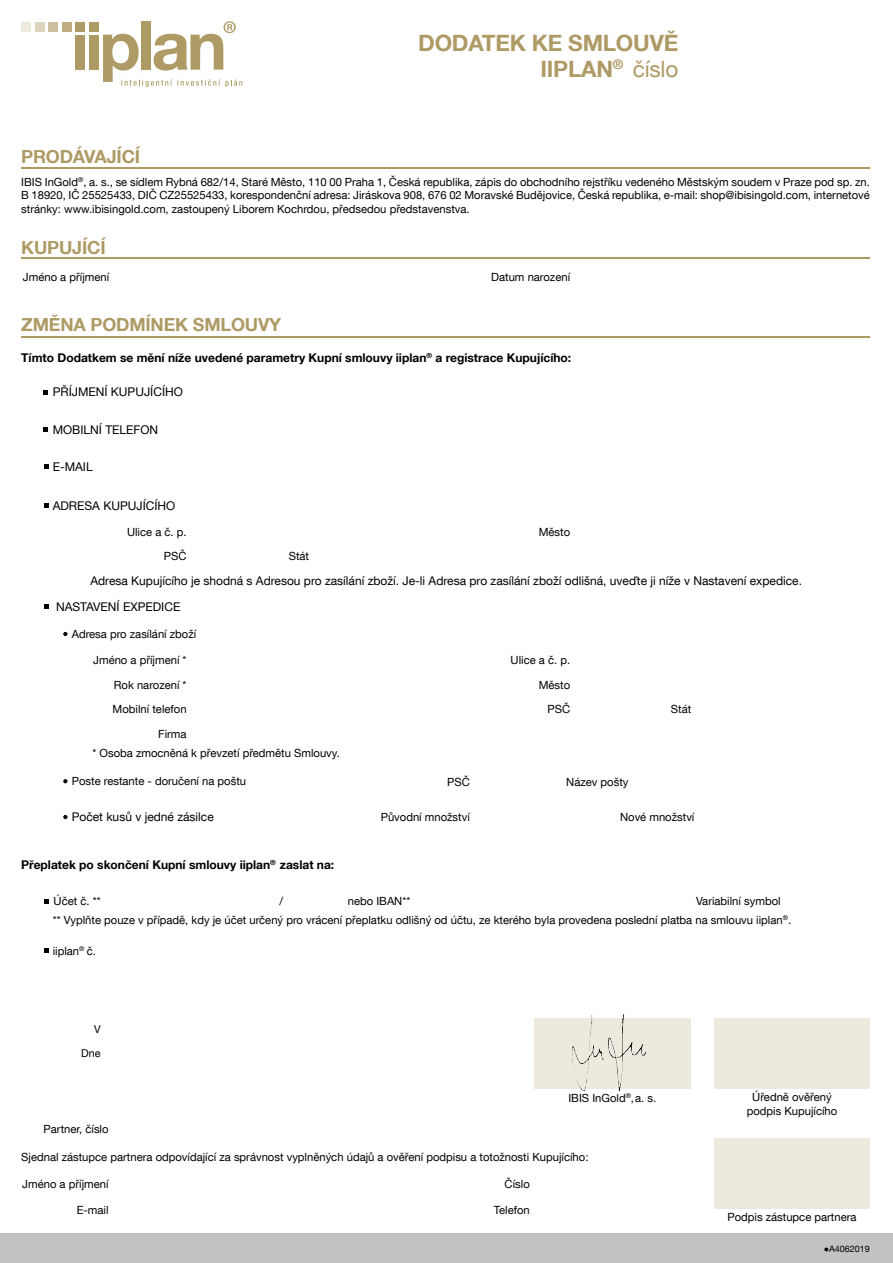
<style>
.page{position:relative;width:893px;height:1263px;background:#fff}
.page>*{position:absolute;margin:0;border:0;box-sizing:border-box;transform-origin:0 0}
.t1{font:700 22.5px "Helvetica Neue LT Com";letter-spacing:-.01em;color:#ae9a64}
.t2{font:700 18px "Helvetica Neue LT Com";letter-spacing:-.01em;color:#ae9a64}
.t3{font:12px "Helvetica Neue LT Com";color:#000}
.t4{font:700 12px "Helvetica Neue LT Com";color:#000}
.t5{font:11.25px/24.6px "Helvetica Neue LT Com";color:#000;text-align:right}
.t6{font:10.8px "Helvetica Neue LT Com";color:#000}
.t7{font:9px "Helvetica Neue LT Com";color:#000}
.s1{font-weight:400}
.s2{font-family:"Arial Narrow"}
</style>
<div class="page">
<div style="left:0;top:1234px;width:893px;height:29px;background:#c1c3c1"></div>
<svg style="left:43px;top:390px;width:4px;height:4px"></svg>
<svg style="left:44px;top:503px;width:4px;height:5px"></svg>
<svg style="left:44px;top:604px;width:4px;height:5px"></svg>
<div style="left:89px;top:22px;width:10px;height:10px;background:#ae9a64"></div>
<div style="left:76px;top:35px;width:9px;height:35px;background:#ae9a64"></div>
<div style="left:76px;top:22px;width:9px;height:10px;background:#ae9a64"></div>
<div style="left:62px;top:22px;width:10px;height:10px;background:#beac80"></div>
<div style="left:48px;top:22px;width:10px;height:10px;background:#cdc09e"></div>
<div style="left:35px;top:22px;width:9px;height:10px;background:#ddd3bd"></div>
<div style="left:21px;top:22px;width:10px;height:10px;background:#eee9dd"></div>
<div style="left:89px;top:35px;width:10px;height:35px;background:#ae9a64"></div>
<svg style="left:103px;top:21px;width:139px;height:66px"></svg>
<hr style="left:21px;top:168px;width:849px;height:1px;background:#ae9a64">
<hr style="left:21px;top:336px;width:849px;height:2px;background:#ae9a64">
<hr style="left:21px;top:257px;width:849px;height:2px;background:#ae9a64">
<div style="left:714px;top:1138px;width:156px;height:70px;background:#eee9dd"></div>
<div style="left:714px;top:1019px;width:156px;height:70px;background:#eee9dd"></div>
<div style="left:534px;top:1019px;width:156px;height:70px;background:#eee9dd"></div>
<img style="left:564px;top:1014px;width:81px;height:78px">
<svg style="left:44px;top:899px;width:4px;height:4px"></svg>
<svg style="left:44px;top:949px;width:4px;height:4px"></svg>
<svg style="left:44px;top:465px;width:4px;height:4px"></svg>
<svg style="left:43px;top:427px;width:4px;height:4px"></svg>
<svg style="left:63px;top:632px;width:4px;height:4px"></svg>
<svg style="left:63px;top:779px;width:4px;height:4px"></svg>
<svg style="left:63px;top:815px;width:4px;height:4px"></svg>
<h1 class="t1" style="left:418px;top:29px;width:261px">DODATEK KE SMLOUVĚ</h1>
<h2 class="t2" style="left:21px;top:145px;width:120px">PRODÁVAJÍCÍ</h2>
<h1 class="t1" style="left:540px;top:54px;width:139px">IIPLAN<sup>®</sup> <span class="s1">číslo</span></h1>
<p class="t5" style="left:21px;top:175px;width:850px;line-height:13.5px;text-align:justify">IBIS InGold<sup>®</sup>, a. s., se sídlem Rybná 682/14, Staré Město, 110 00 Praha 1, Česká republika, zápis do obchodního rejstříku vedeného Městským soudem v Praze pod sp. zn.<br>B 18920, IČ 25525433, DIČ CZ25525433, korespondenční adresa: Jiráskova 908, 676 02 Moravské Budějovice, Česká republika, e-mail: shop@ibisingold.com, internetové stránky: www.ibisingold.com, zastoupený Liborem Kochrdou, předsedou představenstva.</p>
<h2 class="t2" style="left:21px;top:236px;width:86px">KUPUJÍCÍ</h2>
<p class="t5" style="left:23px;top:265px;width:88px">Jméno a příjmení</p>
<p class="t5" style="left:491px;top:265px;width:80px">Datum narození</p>
<h2 class="t2" style="left:21px;top:313px;width:261px">ZMĚNA PODMÍNEK SMLOUVY</h2>
<p class="t4" style="left:21px;top:350px;width:551px">Tímto Dodatkem se mění níže uvedené parametry Kupní smlouvy iiplan<sup>®</sup> a registrace Kupujícího:</p>
<p class="t3" style="left:53px;top:385px;width:132px">PŘÍJMENÍ KUPUJÍCÍHO</p>
<p class="t3" style="left:53px;top:422px;width:107px">MOBILNÍ TELEFON</p>
<p class="t3" style="left:53px;top:459px;width:42px">E-MAIL</p>
<p class="t3" style="left:53px;top:498px;width:124px">ADRESA KUPUJÍCÍHO</p>
<p class="t5" style="left:127px;top:519px;width:61px">Ulice a č. p.<br>PSČ</p>
<p class="t5" style="left:289px;top:544px;width:22px">Stát</p>
<p class="t5" style="left:539px;top:519px;width:33px">Město</p>
<p class="t3" style="left:90px;top:573px;width:713px">Adresa Kupujícího je shodná s Adresou pro zasílání zboží. Je-li Adresa pro zasílání zboží odlišná, uveďte ji níže v Nastavení expedice.</p>
<p class="t3" style="left:56px;top:599px;width:126px">NASTAVENÍ EXPEDICE</p>
<p class="t5" style="left:72px;top:621px;width:126px">Adresa pro zasílání zboží</p>
<p class="t5" style="left:93px;top:647px;width:95px">Jméno a příjmení *<br>Rok narození *</p>
<p class="t5" style="left:113px;top:697px;width:75px">Mobilní telefon</p>
<p class="t5" style="left:158px;top:721px;width:30px">Firma</p>
<p class="t5" style="left:92px;top:740px;width:249px">* Osoba zmocněná k převzetí předmětu Smlouvy.</p>
<p class="t5" style="left:72px;top:769px;width:176px">Poste restante - doručení na poštu</p>
<p class="t5" style="left:447px;top:769px;width:24px">PSČ</p>
<p class="t5" style="left:511px;top:647px;width:61px">Ulice a č. p.<br>Město<br>PSČ</p>
<p class="t5" style="left:566px;top:769px;width:64px">Název pošty</p>
<p class="t5" style="left:671px;top:697px;width:22px">Stát</p>
<p class="t3" style="left:72px;top:810px;width:144px">Počet kusů v jedné zásilce</p>
<p class="t5" style="left:381px;top:804px;width:91px">Původní množství</p>
<p class="t5" style="left:620px;top:804px;width:76px">Nové množství</p>
<p class="t4" style="left:21px;top:857px;width:314px">Přeplatek po skončení Kupní smlouvy iiplan<sup>®</sup> zaslat na:</p>
<p class="t5" style="left:54px;top:889px;width:49px">Účet č. **</p>
<p class="t5" style="left:280px;top:889px;width:5px">/</p>
<p class="t5" style="left:348px;top:889px;width:64px">nebo IBAN**</p>
<p class="t5" style="left:696px;top:889px;width:86px">Variabilní symbol</p>
<p class="t5" style="left:53px;top:938px;width:45px">iiplan<sup>®</sup> č.</p>
<p class="t5" style="left:53px;top:907px;width:740px">** Vyplňte pouze v případě, kdy je účet určený pro vrácení přeplatku odlišný od účtu, ze kterého byla provedena poslední platba na smlouvu iiplan<sup>®</sup>.</p>
<p class="t6" style="left:94px;top:1022px;width:8px">V</p>
<p class="t6" style="left:81px;top:1047px;width:21px">Dne</p>
<p class="t5" style="left:44px;top:1117px;width:67px">Partner, číslo</p>
<p class="t5" style="left:568px;top:1085px;width:89px">IBIS InGold<sup>®</sup>, a. s.</p>
<p class="t5" style="left:747px;top:1090px;width:92px;line-height:13.5px;text-align:center">Úředně ověřený podpis Kupujícího</p>
<p class="t5" style="left:21px;top:1144px;width:569px">Sjednal zástupce partnera odpovídající za správnost vyplněných údajů a ověření podpisu a totožnosti Kupujícího:</p>
<p class="t5" style="left:22px;top:1172px;width:88px">Jméno a příjmení</p>
<p class="t5" style="left:505px;top:1172px;width:27px">Číslo</p>
<p class="t5" style="left:77px;top:1197px;width:33px">E-mail</p>
<p class="t5" style="left:494px;top:1197px;width:37px">Telefon</p>
<p class="t5" style="left:727px;top:1204px;width:131px">Podpis zástupce partnera</p>
<p class="t7" style="left:824px;top:1243px;width:48px"><span class="s2">●</span>A4062019</p>
</div>
